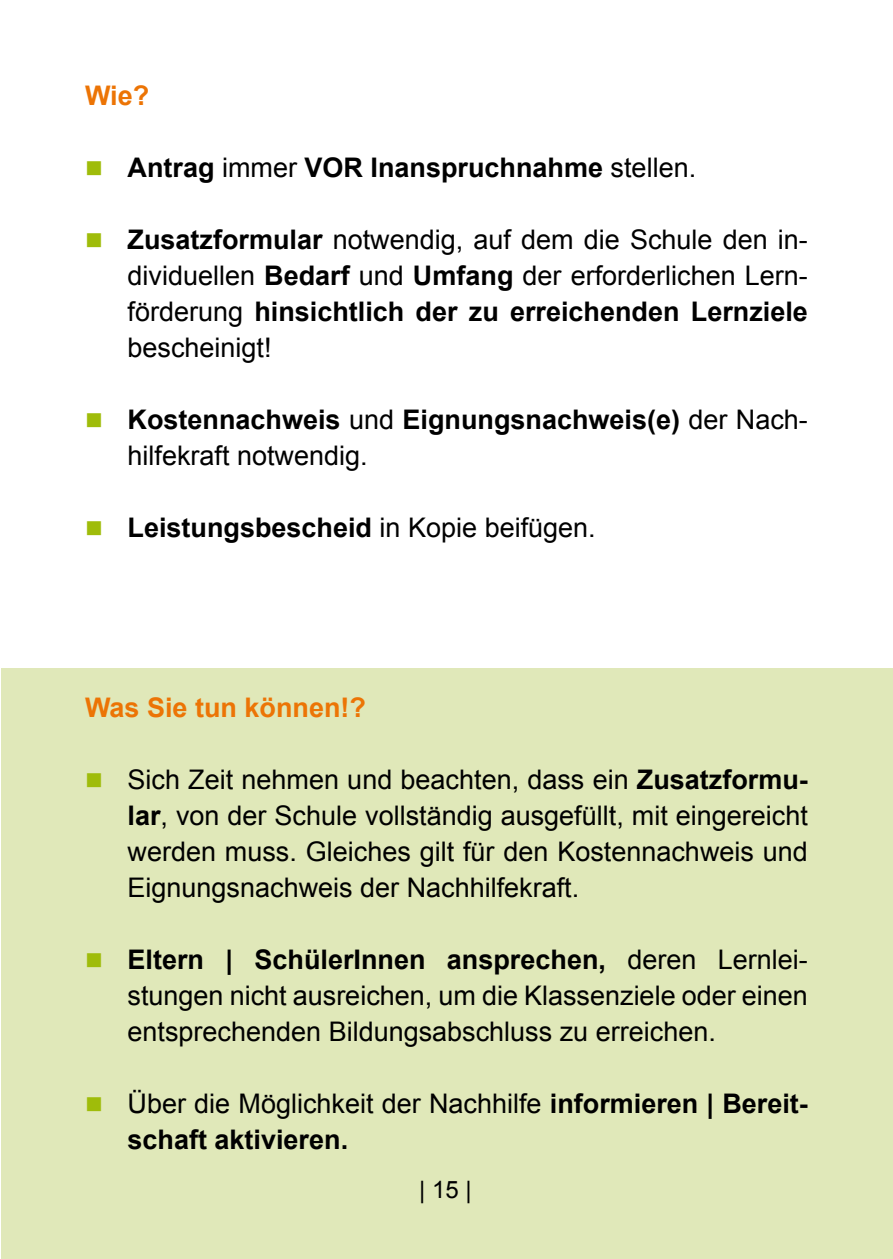
<style>
.page{position:relative;width:893px;height:1259px;background:#fff}
.page>*{position:absolute;margin:0;border:0;box-sizing:border-box;transform-origin:0 0}
.t1{font:27px/36px "Arial";color:#000;text-align:justify}
.t2{font:700 27px/36px "Arial";color:#000}
.t3{font:700 27px "Arial";color:#ec7405}
.t4{font:24px "Arial";color:#000}
.s1{color:#9fbc0a}
.s2{font-weight:400}
.s3{font-weight:700}
</style>
<div class="page">
<div style="left:2px;top:668px;width:891px;height:591px;background:#e0e8b9"></div>
<p class="t3" style="left:85px;top:77px;width:66px">Wie?</p>
<p class="t2" style="left:85px;top:150px;width:613px"><span class="s1">■</span> Antrag <span class="s2">immer</span> VOR Inanspruchnahme <span class="s2">stellen.</span></p>
<p class="t1" style="left:128px;top:222px;width:682px;text-indent:-43px"><span class="s1">■</span> <span class="s3">Zusatzformular</span> notwendig, auf dem die Schule den in&shy;dividuellen <span class="s3">Bedarf</span> und <span class="s3">Umfang</span> der erforderlichen Lern&shy;förderung <span class="s3">hinsichtlich der zu erreichenden Lernziele </span>bescheinigt!</p>
<p class="t2" style="left:128px;top:402px;width:682px;text-indent:-43px"><span class="s1">■</span> Kostennachweis <span class="s2">und</span> Eignungsnachweis(e) <span class="s2">der Nach&shy;hilfekraft notwendig.</span></p>
<p class="t2" style="left:85px;top:510px;width:512px"><span class="s1">■</span> Leistungsbescheid <span class="s2">in Kopie beifügen.</span></p>
<p class="t3" style="left:85px;top:689px;width:283px">Was Sie tun können!?</p>
<p class="t1" style="left:128px;top:762px;width:682px;text-indent:-43px"><span class="s1">■</span> Sich Zeit nehmen und beachten, dass ein <span class="s3">Zusatzformu&shy;lar</span>, von der Schule vollständig ausgefüllt, mit eingereicht werden muss. Gleiches gilt für den Kostennachweis und Eignungsnachweis der Nachhilfekraft.</p>
<p class="t1" style="left:128px;top:942px;width:682px;text-indent:-43px"><span class="s1">■</span> <span class="s3">Eltern | SchülerInnen ansprechen,</span> deren Lernlei&shy;stungen nicht ausreichen, um die Klassenziele oder einen entsprechenden Bildungsabschluss zu erreichen.</p>
<p class="t2" style="left:128px;top:1086px;width:682px;text-indent:-43px"><span class="s1">■</span> <span class="s2">Über die Möglichkeit der Nachhilfe</span> informieren | Bereit&shy;schaft aktivieren.</p>
<p class="t4" style="left:419px;top:1173px;width:54px">| 15 |</p>
</div>
